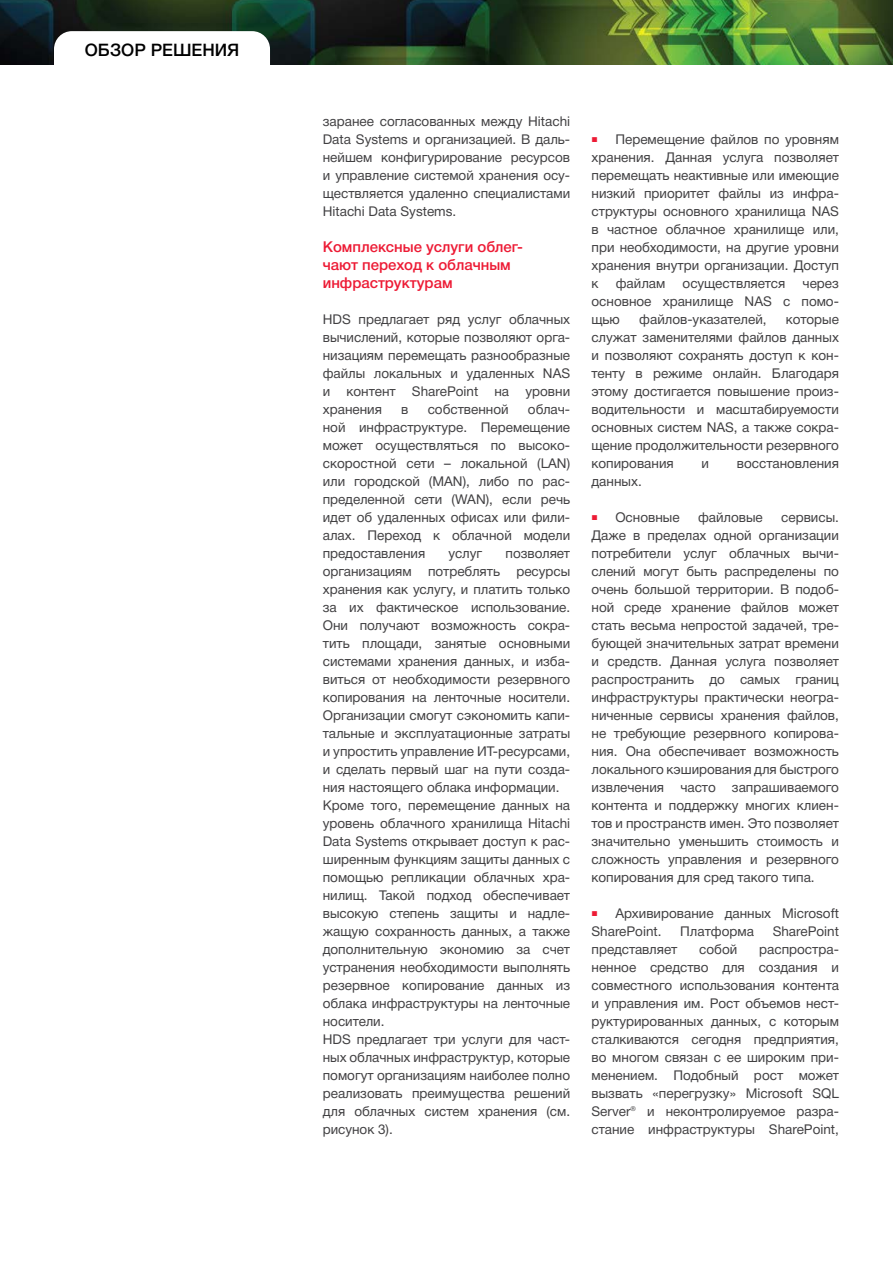
<style>
.page{position:relative;width:893px;height:1263px;background:#fff}
.page>*{position:absolute;margin:0;border:0;box-sizing:border-box;transform-origin:0 0}
.t1{font:17.25px "Helvetica 6 Medium";color:#000}
.t2{font:15px/18px "Helvetica 6 Medium";color:#ed1b35}
.t3{font:13.5px/18px "Helvetica 5 Normal";color:#414042;text-align:justify}
.s1{font-family:"Arial";font-size:10.5px;color:#ed1b35}
.s2{font-family:"Arial";font-size:10.5px;color:#fff}
</style>
<div class="page">
<img style="left:0;top:0;width:893px;height:65px">
<svg style="left:54px;top:31px;width:216px;height:34px"></svg>
<p class="t1" style="left:85px;top:40px;width:156px">ОБЗОР РЕШЕНИЯ</p>
<p class="t3" style="left:323px;top:112px;width:249px">заранее согласованных между Hitachi Data Systems и организацией. В даль&shy;нейшем конфигурирование ресурсов и управление системой хранения осу&shy;ществляется удаленно специалистами Hitachi Data Systems.</p>
<p class="t2" style="left:323px;top:238px;width:202px">Комплексные услуги облег&shy;чают переход к облачным инфраструктурам</p>
<p class="t3" style="left:323px;top:310px;width:249px">HDS предлагает ряд услуг облачных вычислений, которые позволяют орга&shy;низациям перемещать разнообразные файлы локальных и удаленных NAS и контент SharePoint на уровни хранения</p>
<p class="t3" style="left:323px;top:400px;width:249px;text-indent:205px">облач&shy;ной инфраструктуре. Перемещение может осуществляться по высоко&shy;скоростной сети – локальной (LAN) или городской (MAN), либо по рас&shy;пределенной сети (WAN), если речь идет об удаленных офисах или фили&shy;алах. Переход к облачной модели предоставления</p>
<p class="t3" style="left:401px;top:400px;width:9px">в</p>
<p class="t3" style="left:428px;top:400px;width:83px">собственной</p>
<p class="t3" style="left:323px;top:544px;width:249px;text-align:left;text-indent:183px">позволяет организациям потреблять ресурсы хранения как услугу, и платить только за их фактическое использование.<br>Они получают возможность сокра&shy;тить площади, занятые основными системами хранения данных, и изба&shy;виться от необходимости резервного копирования на ленточные носители.<br>Организации смогут сэкономить капи&shy;тальные и эксплуатационные затраты и упростить управление ИТ-ресурсами, и сделать первый шаг на пути созда&shy;ния настоящего облака информации.<br>Кроме того, перемещение данных на уровень облачного хранилища Hitachi Data Systems открывает доступ к рас&shy;ширенным функциям защиты данных с помощью репликации облачных хра&shy;нилищ. Такой подход обеспечивает высокую степень защиты и надле&shy;жащую сохранность данных, а также дополнительную экономию за счет устранения необходимости выполнять резервное копирование данных из облака инфраструктуры на ленточные носители.<br>HDS предлагает три услуги для част&shy;ных облачных инфраструктур, которые помогут организациям наиболее полно реализовать преимущества решений для облачных систем хранения (см. рисунок 3).</p>
<p class="t3" style="left:449px;top:544px;width:35px">услуг</p>
<p class="t3" style="left:591px;top:130px;width:249px"><span class="s1">■</span><span class="s2">___</span>Перемещение файлов по уровням хранения. Данная услуга позволяет перемещать неактивные или имеющие низкий приоритет файлы из инфра&shy;структуры основного хранилища NAS в частное облачное хранилище или, при необходимости, на другие уровни хранения внутри организации. Доступ к</p>
<p class="t3" style="left:616px;top:274px;width:51px">файлам</p>
<p class="t3" style="left:683px;top:274px;width:104px">осуществляется</p>
<p class="t3" style="left:591px;top:274px;width:249px;text-indent:211px">через основное хранилище NAS с помо&shy;щью</p>
<p class="t3" style="left:639px;top:310px;width:129px">файлов-указателей,</p>
<p class="t3" style="left:591px;top:310px;width:249px;text-indent:194px">которые служат заменителями файлов данных и позволяют сохранять доступ к кон&shy;тенту в режиме онлайн. Благодаря этому достигается повышение произ&shy;водительности и масштабируемости основных систем NAS, а также сокра&shy;щение продолжительности резервного копирования</p>
<p class="t3" style="left:702px;top:454px;width:9px">и</p>
<p class="t3" style="left:737px;top:454px;width:104px">восстановления</p>
<p class="t3" style="left:591px;top:472px;width:52px">данных.</p>
<p class="t3" style="left:591px;top:508px;width:90px"><span class="s1">■</span><span class="s2">___</span>Основные</p>
<p class="t3" style="left:698px;top:508px;width:66px">файловые</p>
<p class="t3" style="left:591px;top:508px;width:249px;text-indent:190px">сервисы.<br>Даже в пределах одной организации потребители услуг облачных вычи&shy;слений могут быть распределены по очень большой территории. В подоб&shy;ной среде хранение файлов может стать весьма непростой задачей, тре&shy;бующей значительных затрат времени и средств. Данная услуга позволяет распространить до самых границ инфраструктуры практически неогра&shy;ниченные сервисы хранения файлов, не требующие резервного копирова&shy;ния. Она обеспечивает возможность локального кэширования для быстрого извлечения часто запрашиваемого контента и поддержку многих клиен&shy;тов и пространств имен. Это позволяет значительно уменьшить стоимость и сложность управления и резервного копирования для сред такого типа.</p>
<p class="t3" style="left:591px;top:904px;width:249px"><span class="s1">■</span><span class="s2">___</span>Архивирование данных Microsoft<br>SharePoint.</p>
<p class="t3" style="left:680px;top:922px;width:75px">Платформа</p>
<p class="t3" style="left:773px;top:922px;width:68px">SharePoint</p>
<p class="t3" style="left:591px;top:940px;width:87px">представляет</p>
<p class="t3" style="left:699px;top:940px;width:40px">собой</p>
<p class="t3" style="left:591px;top:940px;width:249px;text-indent:168px">распростра&shy;ненное средство для создания и совместного использования контента и управления им. Рост объемов нест&shy;руктурированных данных, с которым сталкиваются сегодня предприятия, во многом связан с ее широким при&shy;менением. Подобный рост может вызвать «перегрузку» Microsoft SQL Server® и неконтролируемое разра&shy;стание инфраструктуры SharePoint,</p>
</div>
